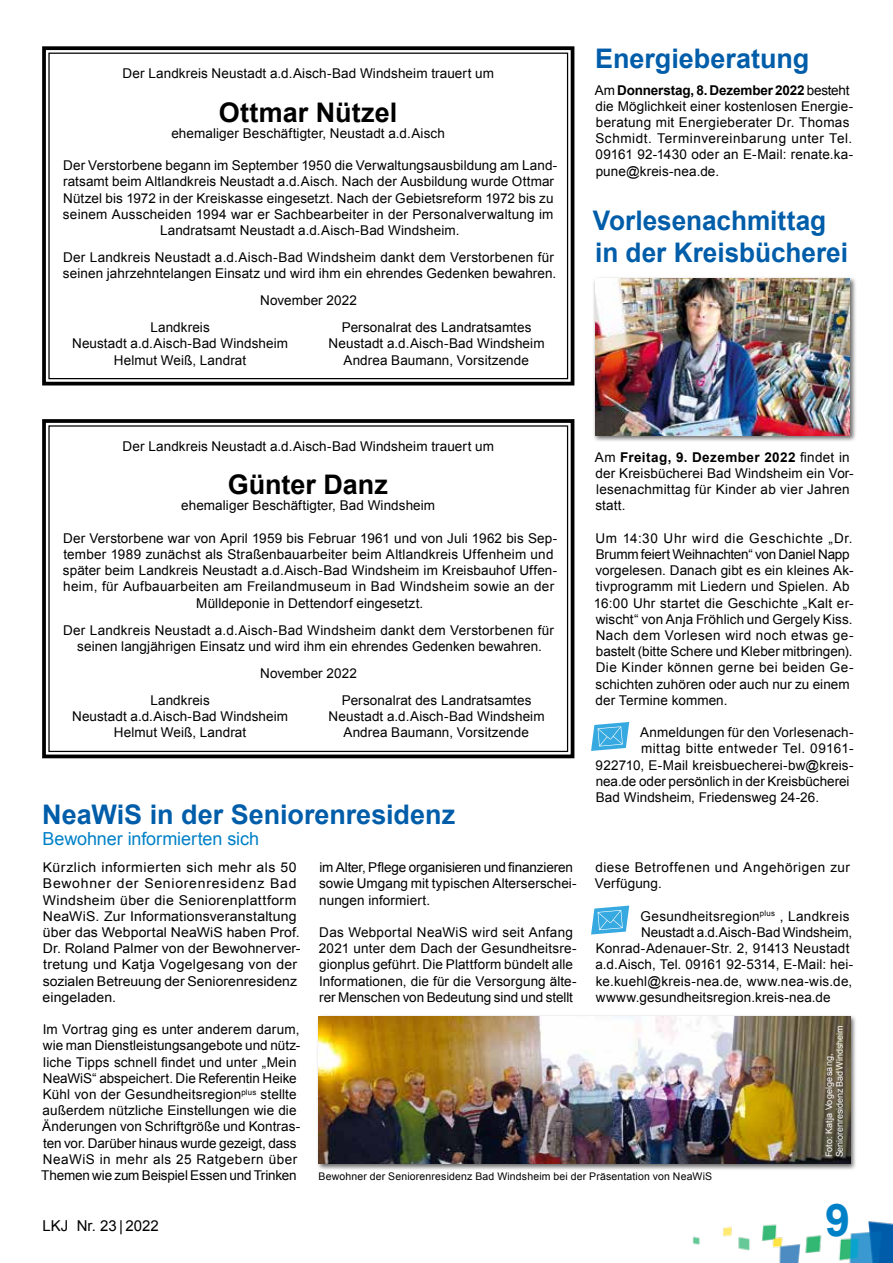
<style>
.page{position:relative;width:893px;height:1263px;background:#fff}
.page>*{position:absolute;margin:0;border:0;box-sizing:border-box;transform-origin:0 0}
.t1{font:700 45px "Arial";color:#0081c7}
.t2{font:700 27px/32.4px "Arial";color:#005da9}
.t3{font:700 27px "Arial";color:#000}
.t4{font:18px "Arial";letter-spacing:-.005em;color:#0081c7}
.t5{font:15px "Arial";color:#000}
.t6{font:13.5px/16.2px "Arial";letter-spacing:.01em;color:#000;text-align:center}
.t7{font:13.5px/16.2px "Arial";letter-spacing:.01em;color:#000;scale:1.04 1}
.t8{font:13.5px/16.2px "Arial";letter-spacing:.035em;color:#000}
.t9{font:13.5px "Arial";letter-spacing:-.01em;color:#000}
.t10{font:10.5px "Arial";letter-spacing:.015em;color:#000}
.t11{font:9px/10.8px "Arial";letter-spacing:-.005em;color:#fff}
.s1{font-weight:700}
</style>
<div class="page">
<img style="left:692px;top:1221px;width:201px;height:42px">
<svg style="left:42px;top:46px;width:533px;height:340px"></svg>
<svg style="left:42px;top:419px;width:533px;height:340px"></svg>
<svg style="left:591px;top:722px;width:39px;height:29px"></svg>
<div style="left:592px;top:276px;width:264px;height:166px;background:#000;opacity:.6"></div>
<img style="left:595px;top:279px;width:255px;height:156px">
<svg style="left:591px;top:905px;width:39px;height:30px"></svg>
<div style="left:316px;top:1014px;width:541px;height:156px;background:#000;opacity:.6"></div>
<img style="left:319px;top:1017px;width:531px;height:147px">
<p class="t6" style="left:123px;top:66px;width:373px">Der Landkreis Neustadt a.d.Aisch-Bad Windsheim trauert um</p>
<h2 class="t3" style="left:219px;top:94px;width:180px">Ottmar Nützel</h2>
<p class="t6" style="left:171px;top:125px;width:275px">ehemaliger Beschäftigter, Neustadt a.d.Aisch</p>
<p class="t6" style="left:63px;top:157px;width:496px">Der Verstorbene begann im September 1950 die Verwaltungsausbildung am Land&shy;ratsamt beim Altlandkreis Neustadt a.d.Aisch. Nach der Ausbildung wurde Ottmar Nützel bis 1972 in der Kreiskasse eingesetzt. Nach der Gebietsreform 1972 bis zu seinem Ausscheiden 1994 war er Sachbearbeiter in der Personalverwaltung im Landratsamt Neustadt a.d.Aisch-Bad Windsheim.</p>
<p class="t6" style="left:63px;top:249px;width:495px;text-align:left">Der Landkreis Neustadt a.d.Aisch-Bad Windsheim dankt dem Verstorbenen für seinen jahrzehntelangen Einsatz und wird ihm ein ehrendes Gedenken bewahren.</p>
<p class="t6" style="left:260px;top:292px;width:98px">November 2022</p>
<p class="t6" style="left:72px;top:319px;width:217px">Landkreis<br>Neustadt a.d.Aisch-Bad Windsheim<br>Helmut Weiß, Landrat</p>
<p class="t6" style="left:329px;top:319px;width:217px">Personalrat des Landratsamtes<br>Neustadt a.d.Aisch-Bad Windsheim<br>Andrea Baumann, Vorsitzende</p>
<h2 class="t2" style="left:595px;top:43px;width:216px">Energieberatung</h2>
<p class="t6" style="left:595px;top:82px;width:260px;text-align:left">Am <span class="s1">Donnerstag, 8. Dezember 2022</span> besteht die Möglichkeit einer kostenlosen Energie&shy;beratung mit Energieberater Dr. Thomas Schmidt. Terminvereinbarung unter Tel.<br>09161 92-1430 oder an E-Mail: renate.ka&shy;pune@kreis-nea.de.</p>
<h2 class="t2" style="left:593px;top:205px;width:257px">Vorlesenachmittag in der Kreisbücherei</h2>
<p class="t6" style="left:123px;top:438px;width:373px">Der Landkreis Neustadt a.d.Aisch-Bad Windsheim trauert um</p>
<h2 class="t3" style="left:228px;top:467px;width:162px">Günter Danz</h2>
<p class="t6" style="left:181px;top:498px;width:256px">ehemaliger Beschäftigter, Bad Windsheim</p>
<p class="t6" style="left:63px;top:530px;width:496px">Der Verstorbene war von April 1959 bis Februar 1961 und von Juli 1962 bis Sep&shy;tember 1989 zunächst als Straßenbauarbeiter beim Altlandkreis Uffenheim und später beim Landkreis Neustadt a.d.Aisch-Bad Windsheim im Kreisbauhof Uffen&shy;heim, für Aufbauarbeiten am Freilandmuseum in Bad Windsheim sowie an der Mülldeponie in Dettendorf eingesetzt.</p>
<p class="t6" style="left:63px;top:622px;width:492px">Der Landkreis Neustadt a.d.Aisch-Bad Windsheim dankt dem Verstorbenen für seinen langjährigen Einsatz und wird ihm ein ehrendes Gedenken bewahren.</p>
<p class="t6" style="left:260px;top:665px;width:98px">November 2022</p>
<p class="t6" style="left:72px;top:692px;width:217px">Landkreis<br>Neustadt a.d.Aisch-Bad Windsheim<br>Helmut Weiß, Landrat</p>
<p class="t6" style="left:329px;top:692px;width:217px">Personalrat des Landratsamtes<br>Neustadt a.d.Aisch-Bad Windsheim<br>Andrea Baumann, Vorsitzende</p>
<p class="t6" style="left:595px;top:449px;width:260px;text-align:left">Am <span class="s1">Freitag, 9. Dezember 2022</span> findet in der Kreisbücherei Bad Windsheim ein Vor&shy;lesenachmittag für Kinder ab vier Jahren statt.</p>
<p class="t6" style="left:594px;top:530px;width:261px;text-align:left">Um 14:30 Uhr wird die Geschichte „Dr.<br>Brumm feiert Weihnachten“ von Daniel Napp vorgelesen. Danach gibt es ein kleines Ak&shy;tivprogramm mit Liedern und Spielen. Ab 16:00 Uhr startet die Geschichte „Kalt er&shy;wischt“ von Anja Fröhlich und Gergely Kiss.<br>Nach dem Vorlesen wird noch etwas ge&shy;bastelt (bitte Schere und Kleber mitbringen).<br>Die Kinder können gerne bei beiden Ge&shy;schichten zuhören oder auch nur zu einem der Termine kommen.</p>
<p class="t6" style="left:640px;top:724px;width:215px">Anmeldungen für den Vorlesenach-</p>
<p class="t8" style="left:641px;top:741px;width:214px">mittag bitte entweder Tel. 09161-</p>
<p class="t6" style="left:596px;top:757px;width:259px">922710, E-Mail kreisbuecherei-bw@kreis-</p>
<p class="t6" style="left:596px;top:773px;width:255px">nea.de oder persönlich in der Kreisbücherei</p>
<p class="t6" style="left:596px;top:789px;width:225px">Bad Windsheim, Friedensweg 24-26.</p>
<h2 class="t2" style="left:42px;top:799px;width:414px">NeaWiS in der Seniorenresidenz</h2>
<h3 class="t4" style="left:43px;top:827px;width:218px">Bewohner informierten sich</h3>
<p class="t7" style="left:43px;top:859px;width:249px">Kürzlich informierten sich mehr als 50<br>Bewohner der Seniorenresidenz Bad Windsheim über die Seniorenplattform NeaWiS. Zur Informationsveranstaltung über das Webportal NeaWiS haben Prof.<br>Dr. Roland Palmer von der Bewohnerver&shy;tretung und Katja Vogelgesang von der sozialen Betreuung der Seniorenresidenz eingeladen.</p>
<p class="t6" style="left:41px;top:1021px;width:261px;text-align:left">Im Vortrag ging es unter anderem darum, wie man Dienstleistungsangebote und nütz&shy;liche Tipps schnell findet und unter „Mein NeaWiS“ abspeichert. Die Referentin Heike Kühl von der Gesundheitsregion<sup>plus</sup> stellte außerdem nützliche Einstellungen wie die Änderungen von Schriftgröße und Kontras&shy;ten vor. Darüber hinaus wurde gezeigt, dass NeaWiS in mehr als 25 Ratgebern über Themen wie zum Beispiel Essen und Trinken</p>
<p class="t6" style="left:319px;top:859px;width:259px;text-align:left">im Alter, Pflege organisieren und finanzieren sowie Umgang mit typischen Alterserschei&shy;nungen informiert.</p>
<p class="t6" style="left:319px;top:924px;width:259px;text-align:left">Das Webportal NeaWiS wird seit Anfang 2021 unter dem Dach der Gesundheitsre&shy;gionplus geführt. Die Plattform bündelt alle Informationen, die für die Versorgung älte&shy;rer Menschen von Bedeutung sind und stellt</p>
<p class="t8" style="left:595px;top:859px;width:256px">diese Betroffenen und Angehörigen zur<br>Verfügung.</p>
<p class="t6" style="left:641px;top:908px;width:210px">Gesundheitsregion<sup>plus</sup> , Landkreis</p>
<p class="t9" style="left:641px;top:923px;width:213px">Neustadt a.d.Aisch-Bad Windsheim,</p>
<p class="t6" style="left:596px;top:940px;width:255px">Konrad-Adenauer-Str. 2, 91413 Neustadt</p>
<p class="t6" style="left:595px;top:957px;width:259px">a.d.Aisch, Tel. 09161 92-5314, E-Mail: hei-</p>
<p class="t6" style="left:596px;top:973px;width:258px">ke.kuehl@kreis-nea.de, www.nea-wis.de,</p>
<p class="t6" style="left:596px;top:989px;width:237px">wwww.gesundheitsregion.kreis-nea.de</p>
<p class="t11" style="left:824px;top:1157px;width:133px;rotate:-90deg">Foto: Katja Vogelgesang,<br>Seniorenresidenz Bad Windsheim</p>
<p class="t10" style="left:319px;top:1169px;width:395px">Bewohner der Seniorenresidenz Bad Windsheim bei der Präsentation von NeaWiS</p>
<p class="t5" style="left:43px;top:1216px;width:118px">LKJ Nr. 23 | 2022</p>
<h1 class="t1" style="left:825px;top:1190px;width:27px">9</h1>
</div>
